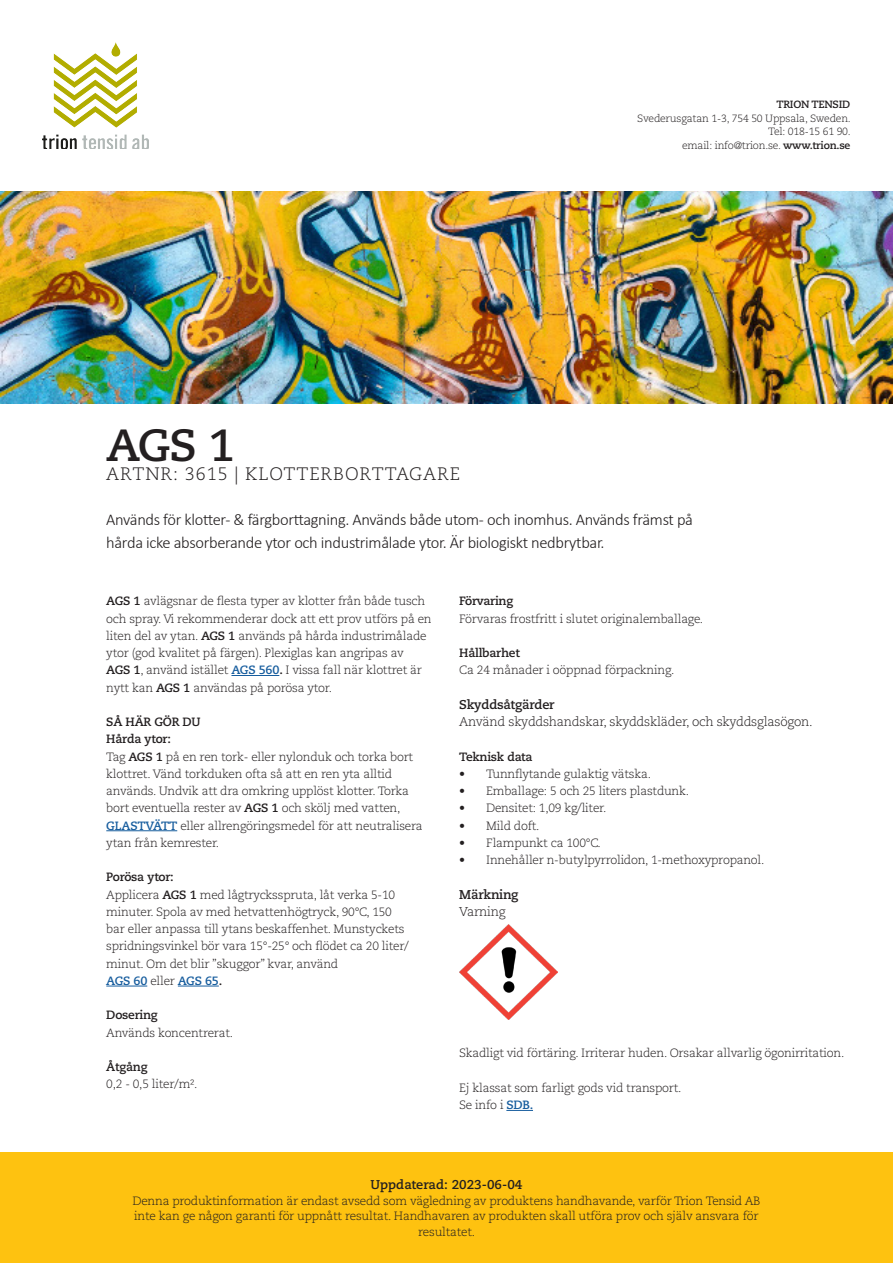
<style>
.page{position:relative;width:893px;height:1263px;background:#fff}
.page>*{position:absolute;margin:0;border:0;box-sizing:border-box;transform-origin:0 0}
.Rubrik{font:700 45px "Caecilia LT Std";color:#231f20}
.Rubrik-2{font:300 18px "Caecilia LT Std";letter-spacing:.05em;color:#231f20}
.Ingress{font:300 16.5px "Calibri";letter-spacing:-.02em;color:#231f20}
.Brödtext{font:300 12.75px "Caecilia LT Std";letter-spacing:-.02em;color:#231f20}
.Rubrik_3{font:700 12.75px "Caecilia LT Std";letter-spacing:-.02em;color:#231f20}
.Rubrik_3-2{font:700 12.75px "Caecilia LT Std";color:#231f20}
.Rubrik_3-3{font:300 12.75px "Caecilia LT Std";letter-spacing:-.02em;color:#231f20}
.Brödtext-2{font:300 12px/17.2px "Caecilia LT Std";letter-spacing:-.02em;color:#231f20}
.Rubrik_3-4{font:300 12px "Caecilia LT Std";letter-spacing:-.02em;color:#231f20}
.Rubrik_3-5{font:700 12px "Caecilia LT Std";letter-spacing:-.02em;color:#231f20}
.Brödtext-3{font:700 12px "Caecilia LT Std";letter-spacing:-.02em;color:#175d9e}
.Rubrik_2{font:700 12px "Caecilia LT Std";letter-spacing:-.02em;color:#231f20}
.t1{font:300 10.5px "Caecilia LT Std";letter-spacing:-.02em;color:#231f20}
.t2{font:700 10.5px "Caecilia LT Std";letter-spacing:-.02em;color:#231f20}
.s1{font-weight:700}
.s2{font-weight:700;color:#175d9e}
.s3{font-weight:300;color:#231f20}
.s4{color:#231f20}
</style>
<div class="page">
<div style="left:0;top:1152px;width:893px;height:111px;background:#fec210"></div>
<img style="left:0;top:191px;width:893px;height:213px">
<img style="left:43px;top:43px;width:106px;height:106px">
<hr style="left:231px;top:675px;width:48px;height:1px;background:#175d9e">
<hr style="left:106px;top:830px;width:71px;height:1px;background:#175d9e">
<hr style="left:106px;top:986px;width:41px;height:1px;background:#175d9e">
<hr style="left:178px;top:986px;width:41px;height:1px;background:#175d9e">
<img style="left:459px;top:925px;width:98px;height:94px">
<svg style="left:506px;top:1110px;width:27px;height:1px"></svg>
<p class="t2" style="left:776px;top:98px;width:76px">TRION TENSID</p>
<p class="t1" style="left:637px;top:112px;width:215px">Svederusgatan 1-3, 754 50 Uppsala, Sweden.</p>
<p class="t1" style="left:768px;top:126px;width:84px">Tel: 018-15 61 90.</p>
<p class="t1" style="left:682px;top:139px;width:170px">email: info@trion.se. <span class="s1">www.trion.se</span></p>
<p class="Rubrik" style="left:106px;top:418px;width:130px">AGS 1</p>
<p class="Rubrik-2" style="left:106px;top:464px;width:355px">ARTNR: 3615 | KLOTTERBORTTAGARE</p>
<p class="Ingress" style="left:106px;top:509px;width:588px">Används för klotter- &amp; färgborttagning. Används både utom- och inomhus. Används främst på</p>
<p class="Ingress" style="left:106px;top:532px;width:500px">hårda icke absorberande ytor och industrimålade ytor. Är biologiskt nedbrytbar.</p>
<p class="Brödtext-2" style="left:106px;top:593px;width:327px"><span class="s1">AGS 1</span> avlägsnar de flesta typer av klotter från både tusch och spray. Vi rekommenderar dock att ett prov utförs på en liten del av ytan. <span class="s1">AGS 1</span> används på hårda industrimålade ytor (god kvalitet på färgen). Plexiglas kan angripas av</p>
<p class="Brödtext-2" style="left:106px;top:662px;width:317px"><span class="s1">AGS 1</span>, använd istället <span class="s2">AGS 560</span><span class="s1">.</span> I vissa fall när klottret är nytt kan <span class="s1">AGS 1</span> användas på porösa ytor.</p>
<p class="Rubrik_2" style="left:106px;top:715px;width:96px">SÅ HÄR GÖR DU</p>
<p class="Rubrik_3-5" style="left:106px;top:732px;width:66px">Hårda ytor:</p>
<p class="Brödtext-2" style="left:106px;top:748px;width:318px">Tag <span class="s1">AGS 1</span> på en ren tork- eller nylonduk och torka bort klottret. Vänd torkduken ofta så att en ren yta alltid används. Undvik att dra omkring upplöst klotter. Torka bort eventuella rester av <span class="s1">AGS 1</span> och skölj med vatten, <span class="s2">GLASTVÄTT</span> eller allrengöringsmedel för att neutralisera ytan från kemrester.</p>
<p class="Rubrik_3-5" style="left:106px;top:870px;width:69px">Porösa ytor:</p>
<p class="Brödtext-2" style="left:106px;top:886px;width:304px">Applicera <span class="s1">AGS 1</span> med lågtrycksspruta, låt verka 5-10 minuter. Spola av med hetvattenhögtryck, 90°C, 150 bar eller anpassa till ytans beskaffenhet. Munstyckets spridningsvinkel bör vara 15°-25° och flödet ca 20 liter/ minut. Om det blir ”skuggor” kvar, använd</p>
<p class="Brödtext-3" style="left:106px;top:973px;width:118px">AGS 60 <span class="s3">eller</span> AGS 65<span class="s4">.</span></p>
<p class="Rubrik_3-5" style="left:106px;top:1008px;width:53px">Dosering</p>
<p class="Brödtext-2" style="left:106px;top:1024px;width:128px">Används koncentrerat.</p>
<p class="Rubrik_3-5" style="left:106px;top:1060px;width:43px">Åtgång</p>
<p class="Brödtext-2" style="left:106px;top:1076px;width:93px">0,2 - 0,5 liter/m².</p>
<p class="Rubrik_3-5" style="left:459px;top:594px;width:56px">Förvaring</p>
<p class="Brödtext-2" style="left:459px;top:610px;width:246px">Förvaras frostfritt i slutet originalemballage.</p>
<p class="Rubrik_3-5" style="left:459px;top:646px;width:62px">Hållbarhet</p>
<p class="Brödtext-2" style="left:459px;top:662px;width:217px">Ca 24 månader i oöppnad förpackning.</p>
<p class="Rubrik_3" style="left:459px;top:697px;width:97px">Skyddsåtgärder</p>
<p class="Brödtext" style="left:459px;top:714px;width:355px">Använd skyddshandskar, skyddskläder, och skyddsglasögon.</p>
<p class="Rubrik_3-5" style="left:459px;top:749px;width:75px">Teknisk data</p>
<p class="Brödtext-2" style="left:459px;top:765px;width:193px">• Tunnflytande gulaktig vätska.</p>
<p class="Brödtext-2" style="left:459px;top:782px;width:231px">• Emballage: 5 och 25 liters plastdunk.</p>
<p class="Brödtext-2" style="left:459px;top:800px;width:149px">• Densitet: 1,09 kg/liter.</p>
<p class="Brödtext-2" style="left:459px;top:817px;width:82px">• Mild doft.</p>
<p class="Brödtext-2" style="left:459px;top:834px;width:143px">• Flampunkt ca 100°C.</p>
<p class="Brödtext-2" style="left:459px;top:851px;width:307px">• Innehåller n-butylpyrrolidon, 1-methoxypropanol.</p>
<p class="Rubrik_3" style="left:459px;top:887px;width:61px">Märkning</p>
<p class="Rubrik_3-3" style="left:459px;top:904px;width:48px">Varning</p>
<p class="Rubrik_3-4" style="left:459px;top:1046px;width:387px">Skadligt vid förtäring. Irriterar huden. Orsakar allvarlig ögonirritation.</p>
<p class="Brödtext-2" style="left:459px;top:1079px;width:224px">Ej klassat som farligt gods vid transport.</p>
<p class="Brödtext-2" style="left:459px;top:1097px;width:76px">Se info i <span class="s2">SDB.</span></p>
<p class="Rubrik_3-2" style="left:371px;top:1177px;width:153px">Uppdaterad: 2023-06-04</p>
<p class="Brödtext-2" style="left:133px;top:1193px;width:629px;line-height:15.8px;text-align:center">Denna produktinformation är endast avsedd som vägledning av produktens handhavande, varför Trion Tensid AB inte kan ge någon garanti för uppnått resultat. Handhavaren av produkten skall utföra prov och själv ansvara för resultatet.</p>
</div>
